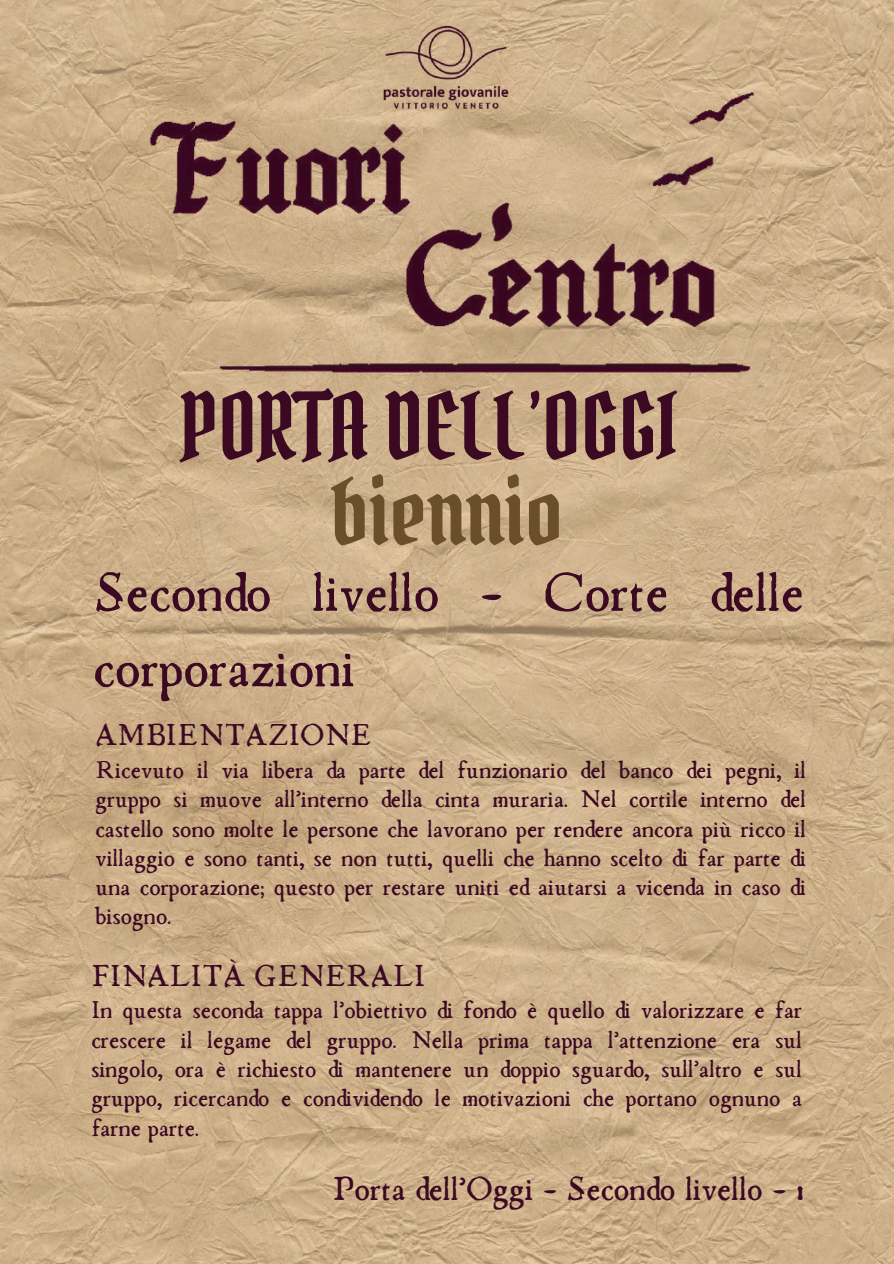
<style>
.page{position:relative;width:894px;height:1264px;background:#fff}
.page>*{position:absolute;margin:0;border:0;box-sizing:border-box;transform-origin:0 0}
.t1{font:90px "Pirata One";color:#3b0922}
.t2{font:90px "Pirata One";color:#6b4f2c}
.t3{font:54px/75.3px "Chapbook";color:#3b0922}
.t4{font:33px "Chapbook";color:#3b0922}
.t5{font:30px "Chapbook";color:#3b0922}
.t6{font:24px/29.2px "Chapbook";color:#3b0922;text-align:justify}
</style>
<div class="page">
<img style="left:0;top:0;width:893px;height:1263px">
<img style="left:380px;top:1px;width:129px;height:88px">
<img style="left:115px;top:89px;width:659px;height:288px">
<h1 class="t1" style="left:180px;top:369px;width:497px">PORTA DELL’OGGI</h1>
<h1 class="t2" style="left:330px;top:455px;width:234px">biennio</h1>
<h2 class="t3" style="left:93px;top:561px;width:712px">Secondo livello - Corte delle corporazioni</h2>
<p class="t5" style="left:95px;top:723px;width:278px">AMBIENTAZIONE</p>
<p class="t6" style="left:95px;top:758px;width:712px">Ricevuto il via libera da parte del funzionario del banco dei pegni, il gruppo si muove all’interno della cinta muraria. Nel cortile interno del castello sono molte le persone che lavorano per rendere ancora più ricco il villaggio e sono tanti, se non tutti, quelli che hanno scelto di far parte di una corporazione; questo per restare uniti ed aiutarsi a vicenda in caso di bisogno.</p>
<p class="t5" style="left:91px;top:964px;width:335px">FINALITÀ GENERALI</p>
<p class="t6" style="left:91px;top:998px;width:712px">In questa seconda tappa l’obiettivo di fondo è quello di valorizzare e far crescere il legame del gruppo. Nella prima tappa l’attenzione era sul singolo, ora è richiesto di mantenere un doppio sguardo, sull’altro e sul gruppo, ricercando e condividendo le motivazioni che portano ognuno a farne parte.</p>
<h3 class="t4" style="left:333px;top:1176px;width:472px">Porta dell’Oggi - Secondo livello - 1</h3>
</div>
